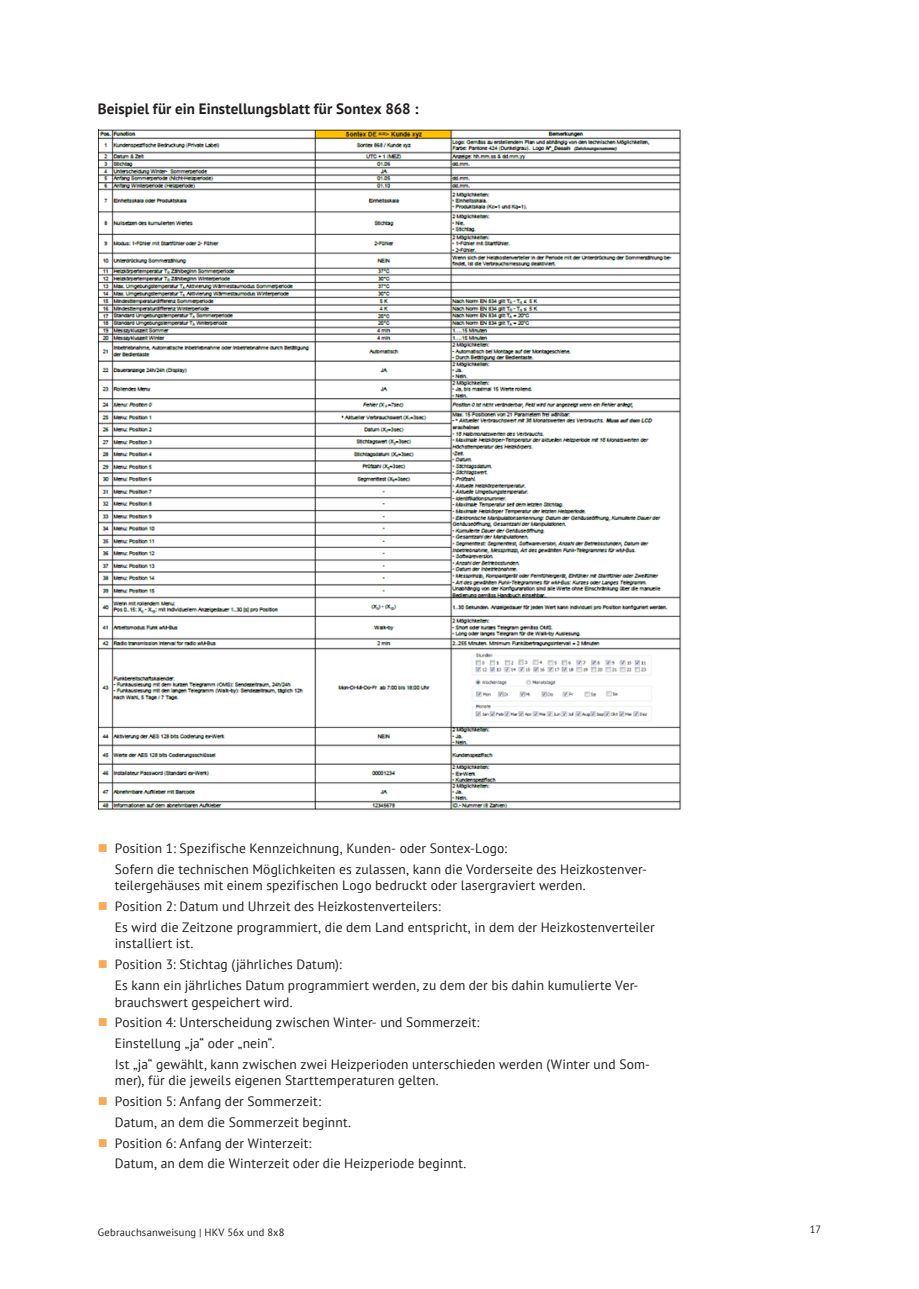
<style>
.page{position:relative;width:919px;height:1289px;background:#fff}
.page>*{position:absolute;margin:0;border:0;box-sizing:border-box;transform-origin:0 0}
.Tabelle{font:700 15px "PT Sans";letter-spacing:.005em;color:#231f20}
.Aufzählungen{font:13.5px/16.5px "PT Sans";letter-spacing:.01em;color:#231f20}
.t1{font:10.5px "PT Sans";letter-spacing:.015em;color:#231f20}
.s1{color:#f9aa53}
</style>
<div class="page">
<img style="left:98px;top:129px;width:583px;height:681px">
<p class="Tabelle" style="left:98px;top:99px;width:322px">Beispiel für ein Einstellungsblatt für Sontex 868 :</p>
<p class="Aufzählungen" style="left:98px;top:839px;width:411px"><span class="s1">■</span> Position 1: Spezifische Kennzeichnung, Kunden- oder Sontex-Logo:</p>
<p class="Aufzählungen" style="left:115px;top:860px;width:533px">Sofern die technischen Möglichkeiten es zulassen, kann die Vorderseite des Heizkostenver&shy;teilergehäuses mit einem spezifischen Logo bedruckt oder lasergraviert werden.</p>
<p class="Aufzählungen" style="left:98px;top:897px;width:344px"><span class="s1">■</span> Position 2: Datum und Uhrzeit des Heizkostenverteilers:</p>
<p class="Aufzählungen" style="left:115px;top:918px;width:541px">Es wird die Zeitzone programmiert, die dem Land entspricht, in dem der Heizkostenverteiler installiert ist.</p>
<p class="Aufzählungen" style="left:98px;top:955px;width:245px"><span class="s1">■</span> Position 3: Stichtag (jährliches Datum):</p>
<p class="Aufzählungen" style="left:115px;top:976px;width:525px">Es kann ein jährliches Datum programmiert werden, zu dem der bis dahin kumulierte Ver&shy;brauchswert gespeichert wird.</p>
<p class="Aufzählungen" style="left:98px;top:1013px;width:383px"><span class="s1">■</span> Position 4: Unterscheidung zwischen Winter- und Sommerzeit:</p>
<p class="Aufzählungen" style="left:115px;top:1034px;width:161px">Einstellung „ja“ oder „nein“.</p>
<p class="Aufzählungen" style="left:115px;top:1055px;width:536px">Ist „ja“ gewählt, kann zwischen zwei Heizperioden unterschieden werden (Winter und Som&shy;mer), für die jeweils eigenen Starttemperaturen gelten.</p>
<p class="Aufzählungen" style="left:98px;top:1092px;width:224px"><span class="s1">■</span> Position 5: Anfang der Sommerzeit:</p>
<p class="Aufzählungen" style="left:115px;top:1113px;width:237px">Datum, an dem die Sommerzeit beginnt.</p>
<p class="Aufzählungen" style="left:98px;top:1134px;width:215px"><span class="s1">■</span> Position 6: Anfang der Winterzeit:</p>
<p class="Aufzählungen" style="left:115px;top:1154px;width:353px">Datum, an dem die Winterzeit oder die Heizperiode beginnt.</p>
<p class="t1" style="left:98px;top:1225px;width:188px">Gebrauchsanweisung | HKV 56x und 8x8</p>
<p class="t1" style="left:809px;top:1222px;width:13px">17</p>
</div>
